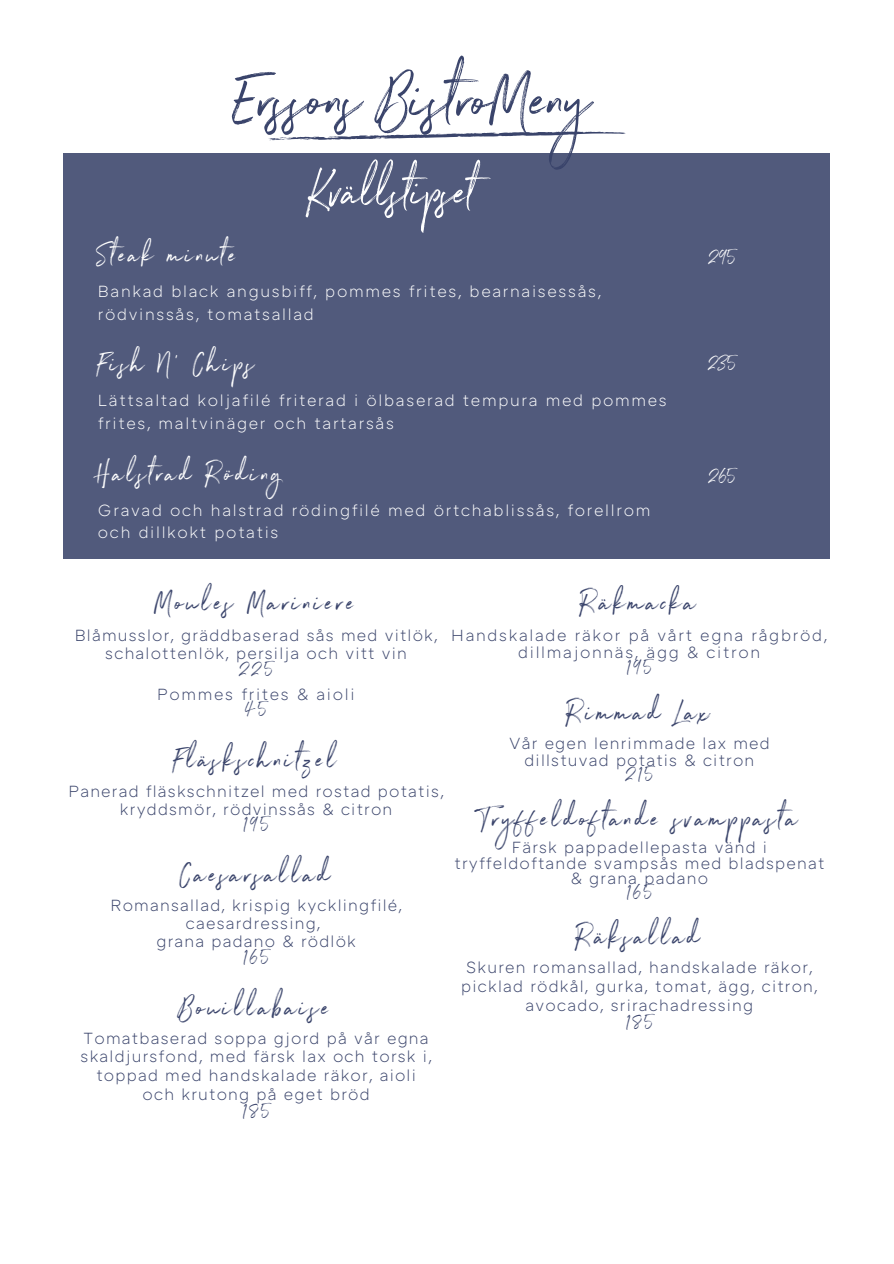
<style>
.page{position:relative;width:894px;height:1264px;background:#fff}
.page>*{position:absolute;margin:0;border:0;box-sizing:border-box;transform-origin:0 0}
.t1{font:71.1px "Northwell";color:#3a446b}
.t2{font:52.2px "Northwell";color:#fff}
.t3{font:31.5px "Northwell";letter-spacing:.1em;color:#3a446b}
.t4{font:30.3px "Northwell";letter-spacing:.1em;color:#fff}
.t5{font:21px "Northwell";letter-spacing:.1em;color:#3a446b}
.t6{font:21px "Northwell";color:#fff}
.t7{font:300 16.5px/18px "ATC Arquette";letter-spacing:.07em;color:#3a446b;text-align:center}
.t8{font:300 16.5px/22.5px "ATC Arquette";letter-spacing:.1em;color:#fff}
.t9{font:300 16.5px/16.8px "ATC Arquette";letter-spacing:.1em;color:#3a446b;text-align:center}
</style>
<div class="page">
<svg style="left:268px;top:132px;width:357px;height:8px"></svg>
<div style="left:64px;top:154px;width:765px;height:405px;background:#515a7c"></div>
<h1 class="t1" style="left:234px;top:48px;width:359px">Erssons BistroMeny</h1>
<p class="t2" style="left:310px;top:154px;width:167px">Kvällstipset</p>
<p class="t4" style="left:98px;top:233px;width:140px">Steak minute</p>
<p class="t8" style="left:98px;top:280px;width:504px">Bankad black angusbiff, pommes frites, bearnaisessås, rödvinssås, tomatsallad</p>
<p class="t4" style="left:98px;top:342px;width:158px">Fish N’ Chips</p>
<p class="t8" style="left:98px;top:389px;width:570px">Lättsaltad koljafilé friterad i ölbaserad tempura med pommes frites, maltvinäger och tartarsås</p>
<p class="t4" style="left:98px;top:451px;width:185px">Halstrad Röding</p>
<p class="t8" style="left:98px;top:498px;width:554px">Gravad och halstrad rödingfilé med örtchablissås, forellrom och dillkokt potatis</p>
<p class="t6" style="left:708px;top:242px;width:29px">295</p>
<p class="t6" style="left:707px;top:348px;width:29px">235</p>
<p class="t6" style="left:707px;top:461px;width:29px">265</p>
<p class="t3" style="left:155px;top:579px;width:201px">Moules Mariniere</p>
<p class="t7" style="left:75px;top:626px;width:364px">Blåmusslor, gräddbaserad sås med vitlök, schalottenlök, persilja och vitt vin</p>
<p class="t5" style="left:239px;top:654px;width:35px">225</p>
<p class="t9" style="left:157px;top:685px;width:199px">Pommes frites &amp; aioli</p>
<p class="t5" style="left:245px;top:694px;width:23px">45</p>
<p class="t3" style="left:174px;top:736px;width:164px">Fläskschnitzel</p>
<p class="t7" style="left:69px;top:781px;width:376px">Panerad fläskschnitzel med rostad potatis, kryddsmör, rödvinssås &amp; citron</p>
<p class="t5" style="left:243px;top:809px;width:27px">195</p>
<h2 class="t3" style="left:179px;top:851px;width:153px">Caesarsallad</h2>
<h2 class="t7" style="left:110px;top:896px;width:293px">Romansallad, krispig kycklingfilé, caesardressing,</h2>
<h2 class="t7" style="left:156px;top:932px;width:201px">grana padano &amp; rödlök</h2>
<p class="t5" style="left:243px;top:942px;width:27px">165</p>
<p class="t3" style="left:180px;top:984px;width:151px">Bouillabaise</p>
<p class="t7" style="left:80px;top:1028px;width:352px;text-align:left">Tomatbaserad soppa gjord på vår egna skaldjursfond, med färsk lax och torsk i,</p>
<p class="t7" style="left:96px;top:1065px;width:321px">toppad med handskalade räkor, aioli</p>
<p class="t7" style="left:143px;top:1085px;width:228px">och krutong på eget bröd</p>
<p class="t5" style="left:242px;top:1096px;width:29px">185</p>
<p class="t3" style="left:580px;top:579px;width:116px">Räkmacka</p>
<p class="t9" style="left:451px;top:626px;width:377px">Handskalade räkor på vårt egna rågbröd, dillmajonnäs, ägg &amp; citron</p>
<p class="t5" style="left:626px;top:652px;width:27px">195</p>
<p class="t3" style="left:567px;top:689px;width:144px">Rimmad Lax</p>
<p class="t7" style="left:509px;top:734px;width:262px">Vår egen lenrimmade lax med</p>
<p class="t7" style="left:524px;top:750px;width:231px">dillstuvad potatis &amp; citron</p>
<p class="t5" style="left:625px;top:759px;width:29px">215</p>
<p class="t3" style="left:479px;top:795px;width:320px">Tryffeldoftande svamppasta</p>
<p class="t7" style="left:454px;top:838px;width:371px;line-height:15.8px">Färsk pappadellepasta vänd i tryffeldoftande svampsås med bladspenat &amp; grana padano</p>
<p class="t5" style="left:626px;top:877px;width:27px">165</p>
<p class="t3" style="left:576px;top:913px;width:125px">Räksallad</p>
<p class="t7" style="left:461px;top:957px;width:358px;line-height:19.2px">Skuren romansallad, handskalade räkor, picklad rödkål, gurka, tomat, ägg, citron, avocado, srirachadressing</p>
<p class="t5" style="left:625px;top:1007px;width:29px">185</p>
</div>
